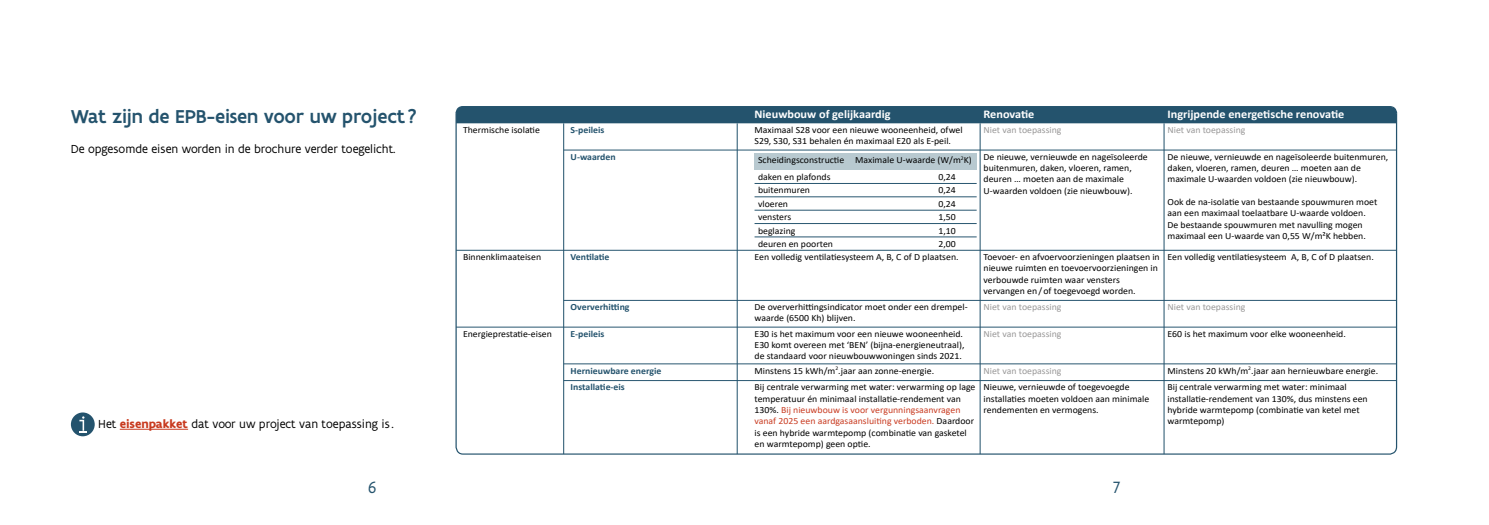
<style>
.page{position:relative;width:1489px;height:525px;background:#fff}
.page>*{position:absolute;margin:0;border:0;box-sizing:border-box;transform-origin:0 0}
.t1{font:500 20px "Flanders Art Sans";color:#24536d}
.t2{font:17.5px "Flanders Art Sans";color:#24536d}
.t3{font:12.5px "Flanders Art Sans";color:#000}
.t4{font:700 11.75px "Calibri";color:#fff;scale:1.04 1}
.t5{font:9.38px/11.2px "Calibri";color:#000;scale:1.04 1}
.t6{font:9.38px "Calibri";color:#999898;scale:1.04 1}
.t7{font:700 9.38px/16.6px "Calibri";color:#24536d;scale:1.04 1}
.s1{font-weight:700;color:#c83a1f}
.s2{color:#c93c22}
</style>
<div class="page">
<svg style="left:455px;top:123px;width:942px;height:331px"></svg>
<div style="left:754px;top:153px;width:222px;height:17px;background:#b8c9d0"></div>
<hr style="left:563px;top:150px;width:833px;height:1px;background:#24536d">
<hr style="left:456px;top:250px;width:940px;height:1px;background:#24536d">
<hr style="left:563px;top:300px;width:833px;height:1px;background:#24536d">
<hr style="left:456px;top:326px;width:940px;height:1px;background:#24536d">
<hr style="left:563px;top:363px;width:833px;height:1px;background:#24536d">
<hr style="left:563px;top:380px;width:833px;height:1px;background:#24536d">
<hr style="left:563px;top:123px;width:1px;height:331px;background:#24536d">
<hr style="left:736px;top:123px;width:1px;height:331px;background:#24536d">
<hr style="left:979px;top:123px;width:1px;height:331px;background:#24536d">
<hr style="left:1163px;top:123px;width:1px;height:331px;background:#24536d">
<div style="left:455px;top:106px;width:942px;height:17px;background:#24536d"></div>
<hr style="left:754px;top:183px;width:222px;height:1px;background:#24536d">
<hr style="left:754px;top:196px;width:222px;height:1px;background:#24536d">
<hr style="left:754px;top:210px;width:222px;height:1px;background:#24536d">
<hr style="left:754px;top:223px;width:222px;height:1px;background:#24536d">
<hr style="left:754px;top:236px;width:222px;height:1px;background:#24536d">
<div style="left:71px;top:412px;width:24px;height:24px;background:#24536d;border-radius:50%"></div>
<svg style="left:79px;top:416px;width:8px;height:16px"></svg>
<hr style="left:120px;top:429px;width:68px;height:1px;background:#c83a1f">
<h1 class="t1" style="left:71px;top:104px;width:347px">Wat zijn de EPB-eisen voor uw project ?</h1>
<h3 class="t3" style="left:71px;top:141px;width:326px">De opgesomde eisen worden in de brochure verder toegelicht.</h3>
<h3 class="t3" style="left:98px;top:416px;width:297px">Het <span class="s1">eisenpakket</span> dat voor uw project van toepassing is .</h3>
<p class="t5" style="left:463px;top:124px;width:75px">Thermische isolatie</p>
<p class="t7" style="left:570px;top:121px;width:34px">S-peileis</p>
<p class="t7" style="left:570px;top:148px;width:45px">U-waarden</p>
<p class="t5" style="left:463px;top:251px;width:77px">Binnenklimaateisen</p>
<p class="t7" style="left:570px;top:248px;width:39px">Ventilatie</p>
<p class="t5" style="left:463px;top:328px;width:87px">Energieprestatie-eisen</p>
<p class="t7" style="left:570px;top:298px;width:58px">Oververhitting</p>
<p class="t7" style="left:570px;top:325px;width:34px">E-peileis</p>
<p class="t7" style="left:570px;top:362px;width:89px">Hernieuwbare energie<br>Installatie-eis</p>
<p class="t4" style="left:754px;top:106px;width:132px">Nieuwbouw of gelijkaardig</p>
<p class="t4" style="left:983px;top:106px;width:50px">Renovatie</p>
<p class="t4" style="left:1167px;top:106px;width:171px">Ingrijpende energetische renovatie</p>
<p class="t5" style="left:754px;top:124px;width:202px">Maximaal S28 voor een nieuwe wooneenheid, ofwel<br>S29, S30, S31 behalen én maximaal E20 als E-peil.</p>
<p class="t5" style="left:758px;top:154px;width:207px">Scheidingsconstructie Maximale U-waarde (W/m<sup>2</sup>K)</p>
<p class="t5" style="left:758px;top:170px;width:74px;line-height:13.4px">daken en plafonds buitenmuren vloeren<br>vensters<br>beglazing<br>deuren en poorten</p>
<p class="t5" style="left:938px;top:170px;width:18px;line-height:13.4px;text-align:justify">0,24<br>0,24<br>0,24<br>1,50<br>1,10<br>2,00</p>
<p class="t5" style="left:754px;top:251px;width:198px">Een volledig ventilatiesysteem A, B, C of D plaatsen.</p>
<p class="t6" style="left:983px;top:123px;width:76px">Niet van toepassing</p>
<p class="t5" style="left:983px;top:151px;width:159px">De nieuwe, vernieuwde en nageïsoleerde buitenmuren, daken, vloeren, ramen, deuren … moeten aan de maximale U-waarden voldoen (zie nieuwbouw).</p>
<p class="t5" style="left:983px;top:251px;width:171px">Toevoer- en afvoervoorzieningen plaatsen in nieuwe ruimten en toevoervoorzieningen in verbouwde ruimten waar vensters vervangen en/of toegevoegd worden.</p>
<p class="t6" style="left:1167px;top:123px;width:76px">Niet van toepassing</p>
<p class="t5" style="left:1167px;top:151px;width:214px">De nieuwe, vernieuwde en nageïsoleerde buitenmuren, daken, vloeren, ramen, deuren … moeten aan de maximale U-waarden voldoen (zie nieuwbouw).</p>
<p class="t5" style="left:1167px;top:196px;width:203px">Ook de na-isolatie van bestaande spouwmuren moet aan een maximaal toelaatbare U-waarde voldoen.<br>De bestaande spouwmuren met navulling mogen maximaal een U-waarde van 0,55 W/m²K hebben.</p>
<p class="t5" style="left:1167px;top:251px;width:200px">Een volledig ventilatiesysteem A, B, C of D plaatsen.</p>
<p class="t5" style="left:754px;top:301px;width:206px">De oververhittingsindicator moet onder een drempel&shy;waarde (6500 Kh) blijven.</p>
<p class="t6" style="left:983px;top:300px;width:76px">Niet van toepassing</p>
<p class="t6" style="left:1167px;top:300px;width:76px">Niet van toepassing</p>
<p class="t5" style="left:754px;top:328px;width:203px">E30 is het maximum voor een nieuwe wooneenheid.<br>E30 komt overeen met ‘BEN’ (bijna-energieneutraal), de standaard voor nieuwbouwwoningen sinds 2021.</p>
<p class="t5" style="left:754px;top:364px;width:174px">Minstens 15 kWh/m<sup>2</sup>.jaar aan zonne-energie.</p>
<p class="t5" style="left:754px;top:381px;width:214px">Bij centrale verwarming met water: verwarming op lage temperatuur én minimaal installatie-rendement van 130%. <span class="s2">Bij nieuwbouw is voor vergunningsaanvragen vanaf 2025 een aardgasaansluiting verboden.</span> Daardoor is een hybride warmtepomp (combinatie van gasketel en warmtepomp) geen optie.</p>
<p class="t6" style="left:983px;top:327px;width:76px">Niet van toepassing</p>
<p class="t6" style="left:983px;top:364px;width:76px">Niet van toepassing</p>
<p class="t5" style="left:983px;top:381px;width:161px">Nieuwe, vernieuwde of toegevoegde installaties moeten voldoen aan minimale rendementen en vermogens.</p>
<p class="t5" style="left:1167px;top:328px;width:173px">E60 is het maximum voor elke wooneenheid.</p>
<p class="t5" style="left:1167px;top:361px;width:204px;line-height:16.8px">Minstens 20 kWh/m<sup>2</sup>.jaar aan hernieuwbare energie.<br>Bij centrale verwarming met water: minimaal</p>
<p class="t5" style="left:1167px;top:392px;width:194px">installatie-rendement van 130%, dus minstens een hybride warmtepomp (combinatie van ketel met warmtepomp)</p>
<h2 class="t2" style="left:368px;top:476px;width:10px">6</h2>
<h2 class="t2" style="left:1113px;top:476px;width:9px">7</h2>
</div>
